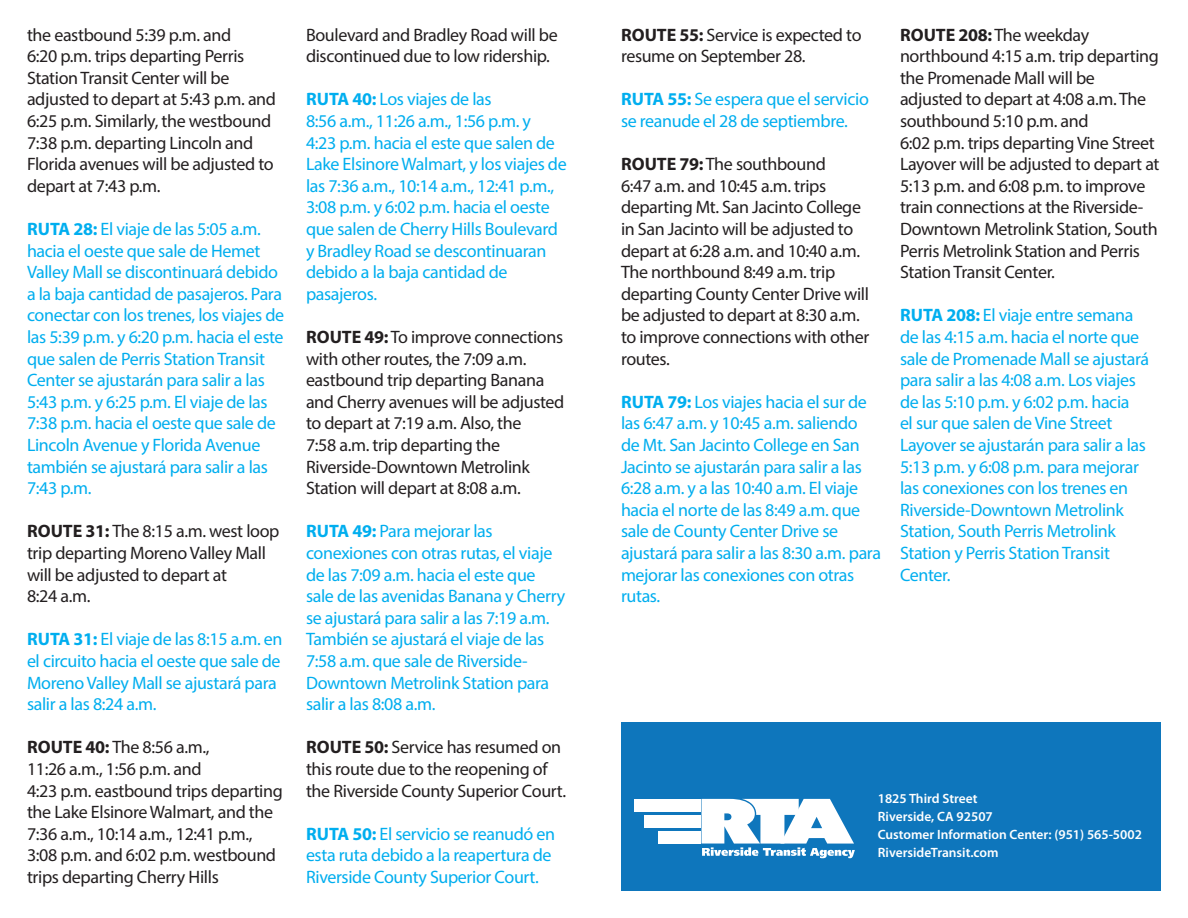
<style>
.page{position:relative;width:1188px;height:918px;background:#fff}
.page>*{position:absolute;margin:0;border:0;box-sizing:border-box;transform-origin:0 0}
.t1{font:18px/21.6px "Myriad Pro";letter-spacing:-.02em;color:#00aeef}
.t2{font:18px/21.6px "Myriad Pro";letter-spacing:-.02em;color:#231f20}
._04_Contents_text{font:600 13.5px "Myriad Pro";color:#fff}
.s1{font-weight:700}
</style>
<div class="page">
<div style="left:621px;top:723px;width:540px;height:168px;background:#0e76bc"></div>
<div style="left:644px;top:815px;width:56px;height:12px;background:#fff"></div>
<div style="left:634px;top:799px;width:66px;height:12px;background:#fff"></div>
<div style="left:658px;top:831px;width:42px;height:13px;background:#fff"></div>
<svg style="left:702px;top:799px;width:153px;height:59px"></svg>
<p class="t2" style="left:27px;top:23px;width:206px">the eastbound 5:39 p.m. and</p>
<p class="t2" style="left:27px;top:45px;width:251px">6:20 p.m. trips departing Perris<br>Station Transit Center will be adjusted to depart at 5:43 p.m. and<br>6:25 p.m. Similarly, the westbound<br>7:38 p.m. departing Lincoln and<br>Florida avenues will be adjusted to depart at 7:43 p.m.</p>
<p class="t1" style="left:27px;top:218px;width:259px"><span class="s1">RUTA 28:</span> El viaje de las 5:05 a.m. hacia el oeste que sale de Hemet<br>Valley Mall se discontinuará debido a la baja cantidad de pasajeros. Para conectar con los trenes, los viajes de las 5:39 p.m. y 6:20 p.m. hacia el este que salen de Perris Station Transit<br>Center se ajustarán para salir a las<br>5:43 p.m. y 6:25 p.m. El viaje de las<br>7:38 p.m. hacia el oeste que sale de<br>Lincoln Avenue y Florida Avenue también se ajustará para salir a las<br>7:43 p.m.</p>
<p class="t2" style="left:27px;top:520px;width:254px"><span class="s1">ROUTE 31:</span> The 8:15 a.m. west loop trip departing Moreno Valley Mall will be adjusted to depart at</p>
<p class="t2" style="left:27px;top:585px;width:65px">8:24 a.m.</p>
<p class="t1" style="left:27px;top:628px;width:257px"><span class="s1">RUTA 31:</span> El viaje de las 8:15 a.m. en el circuito hacia el oeste que sale de<br>Moreno Valley Mall se ajustará para salir a las 8:24 a.m.</p>
<p class="t2" style="left:27px;top:736px;width:184px"><span class="s1">ROUTE 40:</span> The 8:56 a.m.,</p>
<p class="t2" style="left:27px;top:758px;width:176px">11:26 a.m., 1:56 p.m. and</p>
<p class="t2" style="left:27px;top:779px;width:257px">4:23 p.m. eastbound trips departing the Lake Elsinore Walmart, and the 7:36 a.m., 10:14 a.m., 12:41 p.m., 3:08 p.m. and 6:02 p.m. westbound trips departing Cherry Hills</p>
<p class="t2" style="left:306px;top:23px;width:253px">Boulevard and Bradley Road will be discontinued due to low ridership.</p>
<p class="t1" style="left:306px;top:88px;width:187px"><span class="s1">RUTA 40:</span> Los viajes de las</p>
<p class="t1" style="left:306px;top:110px;width:227px">8:56 a.m., 11:26 a.m., 1:56 p.m. y</p>
<p class="t1" style="left:306px;top:131px;width:262px">4:23 p.m. hacia el este que salen de<br>Lake Elsinore Walmart, y los viajes de las 7:36 a.m., 10:14 a.m., 12:41 p.m.,<br>3:08 p.m. y 6:02 p.m. hacia el oeste que salen de Cherry Hills Boulevard y Bradley Road se descontinuaran debido a la baja cantidad de pasajeros.</p>
<p class="t2" style="left:306px;top:326px;width:260px"><span class="s1">ROUTE 49:</span> To improve connections with other routes, the 7:09 a.m. eastbound trip departing Banana and Cherry avenues will be adjusted to depart at 7:19 a.m. Also, the</p>
<p class="t2" style="left:306px;top:434px;width:225px">7:58 a.m. trip departing the<br>Riverside-Downtown Metrolink<br>Station will depart at 8:08 a.m.</p>
<p class="t1" style="left:306px;top:520px;width:261px"><span class="s1">RUTA 49:</span> Para mejorar las conexiones con otras rutas, el viaje de las 7:09 a.m. hacia el este que sale de las avenidas Banana y Cherry se ajustará para salir a las 7:19 a.m.<br>También se ajustará el viaje de las<br>7:58 a.m. que sale de Riverside-<br>Downtown Metrolink Station para salir a las 8:08 a.m.</p>
<p class="t2" style="left:306px;top:736px;width:262px"><span class="s1">ROUTE 50:</span> Service has resumed on this route due to the reopening of the Riverside County Superior Court.</p>
<p class="t1" style="left:306px;top:823px;width:251px"><span class="s1">RUTA 50:</span> El servicio se reanudó en esta ruta debido a la reapertura de<br>Riverside County Superior Court.</p>
<p class="t2" style="left:621px;top:23px;width:242px"><span class="s1">ROUTE 55:</span> Service is expected to resume on September 28.</p>
<p class="t1" style="left:621px;top:88px;width:249px"><span class="s1">RUTA 55:</span> Se espera que el servicio se reanude el 28 de septiembre.</p>
<p class="t2" style="left:621px;top:153px;width:206px"><span class="s1">ROUTE 79:</span> The southbound</p>
<p class="t2" style="left:621px;top:175px;width:250px">6:47 a.m. and 10:45 a.m. trips departing Mt. San Jacinto College in San Jacinto will be adjusted to depart at 6:28 a.m. and 10:40 a.m.<br>The northbound 8:49 a.m. trip departing County Center Drive will be adjusted to depart at 8:30 a.m. to improve connections with other routes.</p>
<p class="t1" style="left:621px;top:391px;width:262px"><span class="s1">RUTA 79:</span> Los viajes hacia el sur de las 6:47 a.m. y 10:45 a.m. saliendo de Mt. San Jacinto College en San<br>Jacinto se ajustarán para salir a las<br>6:28 a.m. y a las 10:40 a.m. El viaje hacia el norte de las 8:49 a.m. que sale de County Center Drive se ajustará para salir a las 8:30 a.m. para mejorar las conexiones con otras rutas.</p>
<p class="t2" style="left:900px;top:23px;width:260px"><span class="s1">ROUTE 208:</span> The weekday northbound 4:15 a.m. trip departing the Promenade Mall will be adjusted to depart at 4:08 a.m. The southbound 5:10 p.m. and</p>
<p class="t2" style="left:900px;top:131px;width:261px">6:02 p.m. trips departing Vine Street Layover will be adjusted to depart at 5:13 p.m. and 6:08 p.m. to improve train connections at the Riverside-Downtown Metrolink Station, South Perris Metrolink Station and Perris Station Transit Center.</p>
<p class="t1" style="left:900px;top:304px;width:251px"><span class="s1">RUTA 208:</span> El viaje entre semana de las 4:15 a.m. hacia el norte que sale de Promenade Mall se ajustará para salir a las 4:08 a.m. Los viajes de las 5:10 p.m. y 6:02 p.m. hacia<br>el sur que salen de Vine Street<br>Layover se ajustarán para salir a las<br>5:13 p.m. y 6:08 p.m. para mejorar las conexiones con los trenes en<br>Riverside-Downtown Metrolink<br>Station, South Perris Metrolink<br>Station y Perris Station Transit<br>Center.</p>
<p class="_04_Contents_text" style="left:878px;top:791px;width:101px">1825 Third Street</p>
<p class="_04_Contents_text" style="left:878px;top:809px;width:117px">Riverside, CA 92507</p>
<p class="_04_Contents_text" style="left:878px;top:827px;width:266px">Customer Information Center: (951) 565-5002</p>
<p class="_04_Contents_text" style="left:878px;top:845px;width:122px">RiversideTransit.com</p>
</div>
